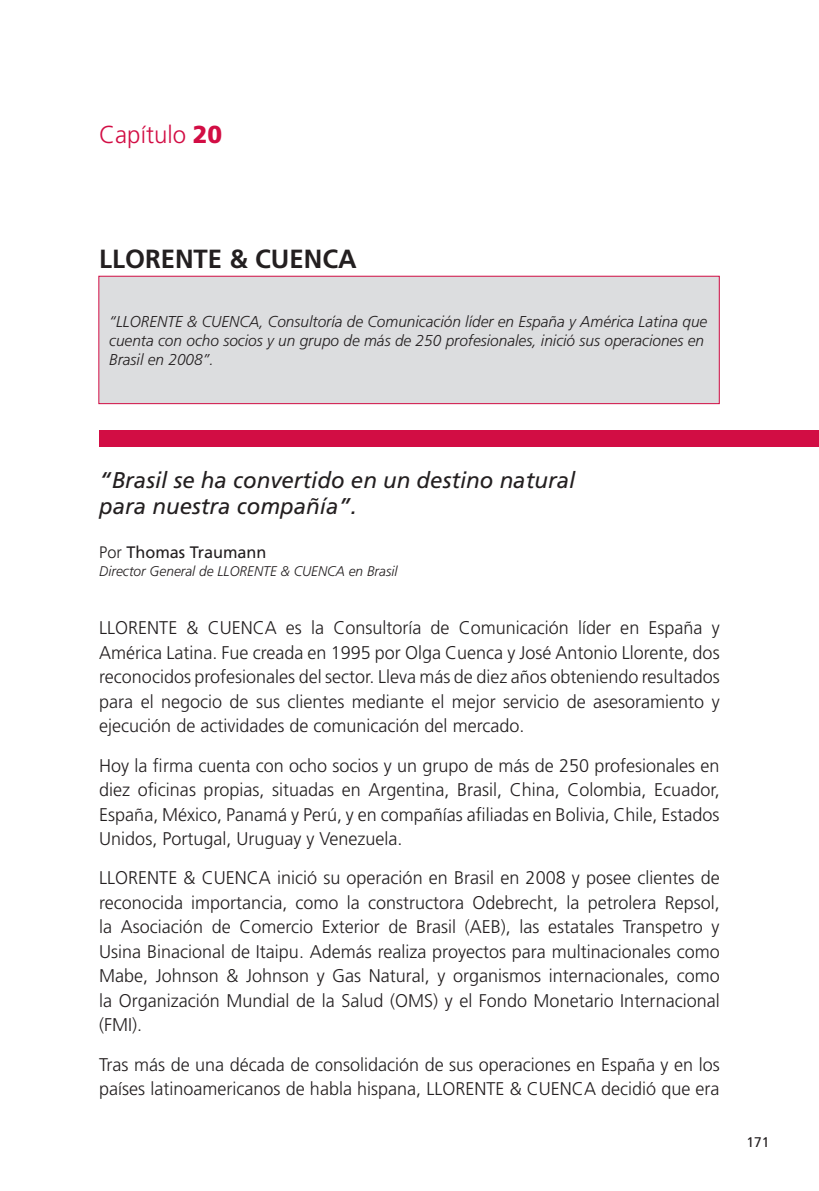
<style>
.page{position:relative;width:819px;height:1191px;background:#fff}
.page>*{position:absolute;margin:0;border:0;box-sizing:border-box;transform-origin:0 0}
.t1{font:700 26.25px "Frutiger LT";color:#231f20}
.t2{font:300 24.5px "Frutiger LT";color:#d20d44}
.t3{font:italic 22.75px/26.2px "Frutiger LT";color:#231f20}
.t4{font:300 18.38px/24.5px "Frutiger LT";color:#231f20;text-align:justify}
.t5{font:16.62px "Frutiger LT";color:#231f20}
.t6{font:italic 300 15.75px/19.2px "Frutiger LT";color:#231f20}
.t7{font:italic 300 14px "Frutiger LT";color:#231f20}
.t8{font:14px "Frutiger LT";color:#231f20}
.s1{font-weight:900}
.s2{font-weight:300}
</style>
<div class="page">
<div style="left:99px;top:430px;width:720px;height:16px;background:#d20d44"></div>
<div style="left:99px;top:276px;width:620px;height:127px;background:#dcdddf"></div>
<div style="left:98px;top:276px;width:621px;height:128px;border:1px solid #d20d44"></div>
<h2 class="t2" style="left:99px;top:121px;width:124px">Capítulo <span class="s1">20</span></h2>
<h1 class="t1" style="left:99px;top:243px;width:259px">LLORENTE &amp; CUENCA</h1>
<p class="t6" style="left:109px;top:312px;width:599px">“LLORENTE &amp; CUENCA, Consultoría de Comunicación líder en España y América Latina que cuenta con ocho socios y un grupo de más de 250 profesionales, inició sus operaciones en<br>Brasil en 2008”.</p>
<p class="t3" style="left:99px;top:467px;width:477px">“Brasil se ha convertido en un destino natural para nuestra compañía”.</p>
<p class="t5" style="left:99px;top:543px;width:169px"><span class="s2">Por</span> Thomas Traumann</p>
<p class="t7" style="left:99px;top:563px;width:300px">Director General de LLORENTE &amp; CUENCA en Brasil</p>
<p class="t4" style="left:99px;top:616px;width:622px">LLORENTE &amp; CUENCA es la Consultoría de Comunicación líder en España y América Latina. Fue creada en 1995 por Olga Cuenca y José Antonio Llorente, dos reconocidos profesionales del sector. Lleva más de diez años obteniendo resultados para el negocio de sus clientes mediante el mejor servicio de asesoramiento y ejecución de actividades de comunicación del mercado.</p>
<p class="t4" style="left:99px;top:753px;width:622px">Hoy la firma cuenta con ocho socios y un grupo de más de 250 profesionales en diez oficinas propias, situadas en Argentina, Brasil, China, Colombia, Ecuador, España, México, Panamá y Perú, y en compañías afiliadas en Bolivia, Chile, Estados Unidos, Portugal, Uruguay y Venezuela.</p>
<p class="t4" style="left:99px;top:866px;width:622px">LLORENTE &amp; CUENCA inició su operación en Brasil en 2008 y posee clientes de reconocida importancia, como la constructora Odebrecht, la petrolera Repsol, la Asociación de Comercio Exterior de Brasil (AEB), las estatales Transpetro y Usina Binacional de Itaipu. Además realiza proyectos para multinacionales como Mabe, Johnson &amp; Johnson y Gas Natural, y organismos internacionales, como la Organización Mundial de la Salud (OMS) y el Fondo Monetario Internacional (FMI).</p>
<p class="t4" style="left:99px;top:1052px;width:622px">Tras más de una década de consolidación de sus operaciones en España y en los países latinoamericanos de habla hispana, LLORENTE &amp; CUENCA decidió que era</p>
<p class="t8" style="left:746px;top:1133px;width:24px">171</p>
</div>
